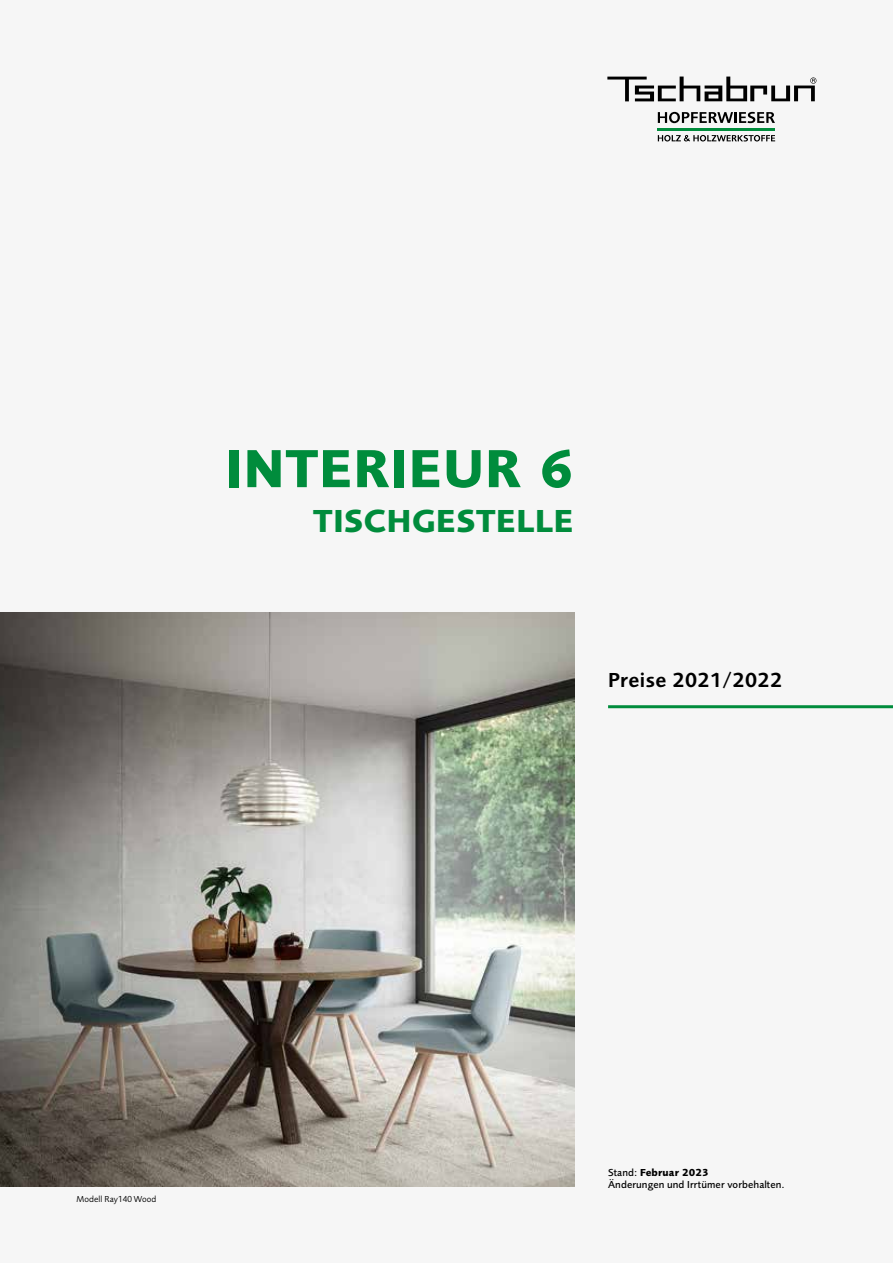
<style>
.page{position:relative;width:893px;height:1263px;background:#f6f6f6}
.page>*{position:absolute;margin:0;border:0;box-sizing:border-box;transform-origin:0 0}
.t1{font:700 55.5px "Foundry Sans";letter-spacing:.02em;color:#008c3c}
.t2{font:700 33px "Foundry Sans";letter-spacing:.02em;color:#008c3c}
.t3{font:600 21px "Foundry Sans";letter-spacing:.02em;color:#000}
.t4{font:500 10.5px/12px "Foundry Sans";letter-spacing:.01em;color:#000}
.t5{font:9px "Foundry Sans";letter-spacing:.01em;color:#000}
.s1{font-weight:700}
</style>
<div class="page">
<img style="left:0;top:612px;width:574px;height:574px">
<hr style="left:608px;top:705px;width:285px;height:3px;background:#008c3c">
<hr style="left:658px;top:128px;width:117px;height:3px;background:#008c3c">
<svg style="left:658px;top:135px;width:117px;height:6px"></svg>
<svg style="left:658px;top:112px;width:117px;height:11px"></svg>
<svg style="left:607px;top:77px;width:209px;height:24px"></svg>
<h1 class="t1" style="left:225px;top:436px;width:350px">INTERIEUR 6</h1>
<h2 class="t2" style="left:313px;top:502px;width:262px">TISCHGESTELLE</h2>
<h3 class="t3" style="left:608px;top:668px;width:176px">Preise 2021/2022</h3>
<p class="t5" style="left:77px;top:1194px;width:81px">Modell Ray140 Wood</p>
<p class="t4" style="left:608px;top:1166px;width:178px">Stand: <span class="s1">Februar 2023<br></span>Änderungen und Irrtümer vorbehalten.</p>
</div>
